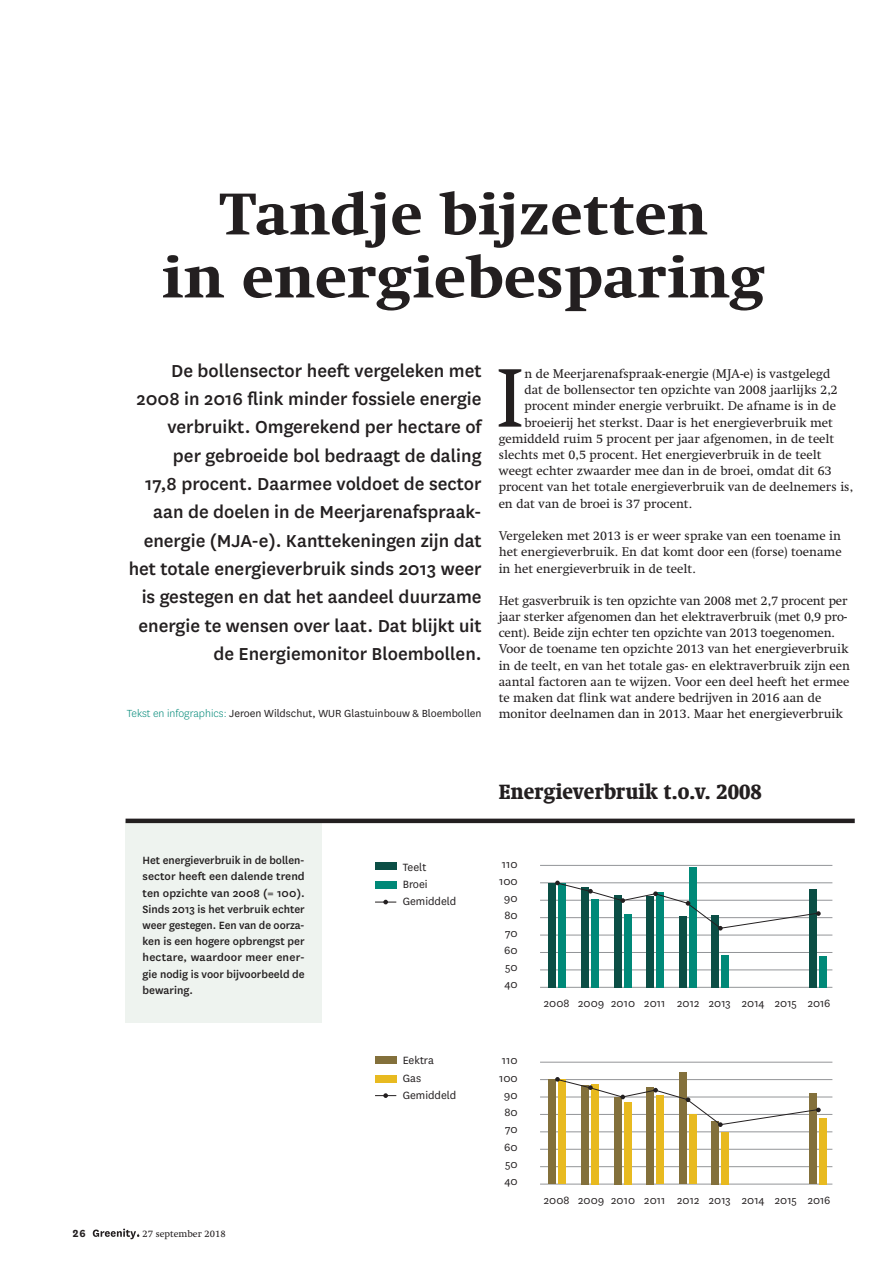
<style>
.page{position:relative;width:893px;height:1263px;background:#fff}
.page>*{position:absolute;margin:0;border:0;box-sizing:border-box;transform-origin:0 0}
.t1{font:84.3px "Swift LT Pro";color:#231f20}
.t2{font:800 60px/63px "Swift LT Pro";color:#231f20;text-align:center}
.t3{font:900 condensed 21px "Swift LT Pro";color:#231f20}
.t4{font:500 20.25px/28.3px "National";color:#231f20;text-align:right}
.t5{font:12.9px/16.2px "Swift LT Pro";color:#231f20;text-align:justify}
.t6{font:500 12.3px/16.2px "National";color:#231f20;text-align:justify}
.t7{font:12.3px/17.2px "National";color:#231f20;text-align:center}
.t8{font:12px "National";color:#231f20}
.t9{font:700 12px "National";color:#231f20}
.t10{font:9.75px "Swift LT Pro";color:#231f20}
.s1{font-weight:300;color:#008978}
</style>
<div class="page">
<svg style="left:92px;top:1228px;width:48px;height:12px"></svg>
<div style="left:126px;top:821px;width:196px;height:201px;background:#eef3ef"></div>
<div style="left:126px;top:818px;width:729px;height:5px;background:#231f20"></div>
<div style="left:375px;top:863px;width:21px;height:7px;background:#0b4e45"></div>
<div style="left:375px;top:881px;width:21px;height:8px;background:#008978"></div>
<svg style="left:375px;top:900px;width:21px;height:4px"></svg>
<hr style="left:540px;top:865px;width:292px;height:1px;background:#939598">
<hr style="left:540px;top:882px;width:292px;height:1px;background:#939598">
<hr style="left:540px;top:900px;width:292px;height:1px;background:#939598">
<hr style="left:540px;top:917px;width:292px;height:1px;background:#939598">
<hr style="left:540px;top:935px;width:292px;height:1px;background:#939598">
<hr style="left:540px;top:952px;width:292px;height:1px;background:#939598">
<hr style="left:540px;top:969px;width:292px;height:1px;background:#939598">
<hr style="left:540px;top:987px;width:292px;height:1px;background:#939598">
<div style="left:548px;top:883px;width:8px;height:104px;background:#0b4e45"></div>
<div style="left:558px;top:883px;width:8px;height:104px;background:#008978"></div>
<div style="left:581px;top:887px;width:8px;height:100px;background:#0b4e45"></div>
<div style="left:591px;top:898px;width:8px;height:89px;background:#008978"></div>
<div style="left:614px;top:895px;width:7px;height:92px;background:#0b4e45"></div>
<div style="left:624px;top:914px;width:7px;height:73px;background:#008978"></div>
<div style="left:646px;top:896px;width:8px;height:91px;background:#0b4e45"></div>
<div style="left:656px;top:892px;width:8px;height:95px;background:#008978"></div>
<div style="left:679px;top:916px;width:7px;height:71px;background:#0b4e45"></div>
<div style="left:689px;top:867px;width:7px;height:120px;background:#008978"></div>
<div style="left:712px;top:915px;width:7px;height:72px;background:#0b4e45"></div>
<div style="left:722px;top:955px;width:7px;height:32px;background:#008978"></div>
<div style="left:809px;top:889px;width:8px;height:98px;background:#0b4e45"></div>
<div style="left:819px;top:955px;width:8px;height:32px;background:#008978"></div>
<svg style="left:555px;top:880px;width:266px;height:50px"></svg>
<div style="left:375px;top:1056px;width:21px;height:8px;background:#83703b"></div>
<div style="left:375px;top:1075px;width:21px;height:7px;background:#e8ba20"></div>
<svg style="left:375px;top:1093px;width:21px;height:5px"></svg>
<hr style="left:540px;top:1062px;width:292px;height:1px;background:#939598">
<hr style="left:540px;top:1079px;width:292px;height:1px;background:#939598">
<hr style="left:540px;top:1097px;width:292px;height:1px;background:#939598">
<hr style="left:540px;top:1114px;width:292px;height:1px;background:#939598">
<hr style="left:540px;top:1131px;width:292px;height:1px;background:#939598">
<hr style="left:540px;top:1149px;width:292px;height:1px;background:#939598">
<hr style="left:540px;top:1166px;width:292px;height:1px;background:#939598">
<hr style="left:540px;top:1184px;width:292px;height:1px;background:#939598">
<div style="left:548px;top:1079px;width:8px;height:105px;background:#83703b"></div>
<div style="left:558px;top:1079px;width:8px;height:105px;background:#e8ba20"></div>
<div style="left:581px;top:1085px;width:8px;height:99px;background:#83703b"></div>
<div style="left:591px;top:1084px;width:8px;height:100px;background:#e8ba20"></div>
<div style="left:614px;top:1097px;width:7px;height:87px;background:#83703b"></div>
<div style="left:624px;top:1102px;width:7px;height:82px;background:#e8ba20"></div>
<div style="left:646px;top:1087px;width:8px;height:97px;background:#83703b"></div>
<div style="left:656px;top:1095px;width:8px;height:89px;background:#e8ba20"></div>
<div style="left:679px;top:1072px;width:7px;height:112px;background:#83703b"></div>
<div style="left:689px;top:1114px;width:7px;height:70px;background:#e8ba20"></div>
<div style="left:712px;top:1121px;width:7px;height:63px;background:#83703b"></div>
<div style="left:722px;top:1132px;width:7px;height:52px;background:#e8ba20"></div>
<div style="left:809px;top:1093px;width:8px;height:91px;background:#83703b"></div>
<div style="left:819px;top:1118px;width:8px;height:66px;background:#e8ba20"></div>
<svg style="left:555px;top:1077px;width:266px;height:50px"></svg>
<p class="t9" style="left:72px;top:1224px;width:15px">26</p>
<h2 class="t2" style="left:162px;top:182px;width:605px">Tandje bijzetten<br>in energiebesparing</h2>
<p class="t4" style="left:129px;top:355px;width:354px">De bollensector heeft vergeleken met 2008 in 2016 flink minder fossiele energie verbruikt. Omgerekend per hectare of<br>per gebroeide bol bedraagt de daling<br>17,8 procent. Daarmee voldoet de sector aan de doelen in de Meerjarenafspraak&shy;energie (MJA-e). Kanttekeningen zijn dat het totale energieverbruik sinds 2013 weer is gestegen en dat het aandeel duurzame energie te wensen over laat. Dat blijkt uit de Energiemonitor Bloembollen.</p>
<p class="t8" style="left:127px;top:705px;width:356px"><span class="s1">Tekst en infographics:</span> Jeroen Wildschut, WUR Glastuinbouw &amp; Bloembollen</p>
<h1 class="t1" style="left:495px;top:349px;width:30px">I</h1>
<p class="t5" style="left:524px;top:365px;width:307px">n de Meerjarenafspraak-energie (MJA-e) is vastgelegd</p>
<p class="t5" style="left:524px;top:382px;width:315px">dat de bollensector ten opzichte van 2008 jaarlijks 2,2</p>
<p class="t5" style="left:524px;top:398px;width:313px">procent minder energie verbruikt. De afname is in de</p>
<p class="t5" style="left:524px;top:414px;width:310px">broeierij het sterkst. Daar is het energieverbruik met</p>
<p class="t5" style="left:499px;top:430px;width:337px">gemiddeld ruim 5 procent per jaar afgenomen, in de teelt</p>
<p class="t5" style="left:499px;top:447px;width:324px">slechts met 0,5 procent. Het energieverbruik in de teelt</p>
<p class="t5" style="left:499px;top:463px;width:335px">weegt echter zwaarder mee dan in de broei, omdat dit 63</p>
<p class="t5" style="left:499px;top:479px;width:356px">procent van het totale energieverbruik van de deelnemers is,</p>
<p class="t5" style="left:499px;top:495px;width:195px">en dat van de broei is 37 procent.</p>
<p class="t5" style="left:499px;top:528px;width:345px">Vergeleken met 2013 is er weer sprake van een toename in het energieverbruik. En dat komt door een (forse) toename in het energieverbruik in de teelt.</p>
<p class="t5" style="left:499px;top:592px;width:353px;text-align:left">Het gasverbruik is ten opzichte van 2008 met 2,7 procent per jaar sterker afgenomen dan het elektraverbruik (met 0,9 pro&shy;cent). Beide zijn echter ten opzichte van 2013 toegenomen.<br>Voor de toename ten opzichte 2013 van het energieverbruik in de teelt, en van het totale gas- en elektraverbruik zijn een aantal factoren aan te wijzen. Voor een deel heeft het ermee te maken dat flink wat andere bedrijven in 2016 aan de monitor deelnamen dan in 2013. Maar het energieverbruik</p>
<p class="t6" style="left:143px;top:851px;width:164px">Het energieverbruik in de bollen&shy;sector heeft een dalende trend ten opzichte van 2008 (= 100).<br>Sinds 2013 is het verbruik echter weer gestegen. Een van de oorza&shy;ken is een hogere opbrengst per hectare, waardoor meer ener&shy;gie nodig is voor bijvoorbeeld de bewaring.</p>
<p class="t10" style="left:143px;top:1228px;width:85px">27 september 2018</p>
<p class="t7" style="left:403px;top:858px;width:55px;text-align:left">Teelt<br>Broei<br>Gemiddeld</p>
<p class="t7" style="left:403px;top:1051px;width:55px;text-align:left">Eektra<br>Gas<br>Gemiddeld</p>
<h3 class="t3" style="left:499px;top:779px;width:265px">Energieverbruik t.o.v. 2008</h3>
<p class="t7" style="left:499px;top:855px;width:20px">110<br>100<br>90<br>80<br>70<br>60<br>50<br>40</p>
<p class="t7" style="left:499px;top:1051px;width:20px">110<br>100<br>90<br>80<br>70<br>60<br>50<br>40</p>
<p class="t7" style="left:544px;top:994px;width:288px">2008 2009 2010 2011 2012 2013 2014 2015 2016</p>
<p class="t7" style="left:544px;top:1191px;width:288px">2008 2009 2010 2011 2012 2013 2014 2015 2016</p>
</div>
